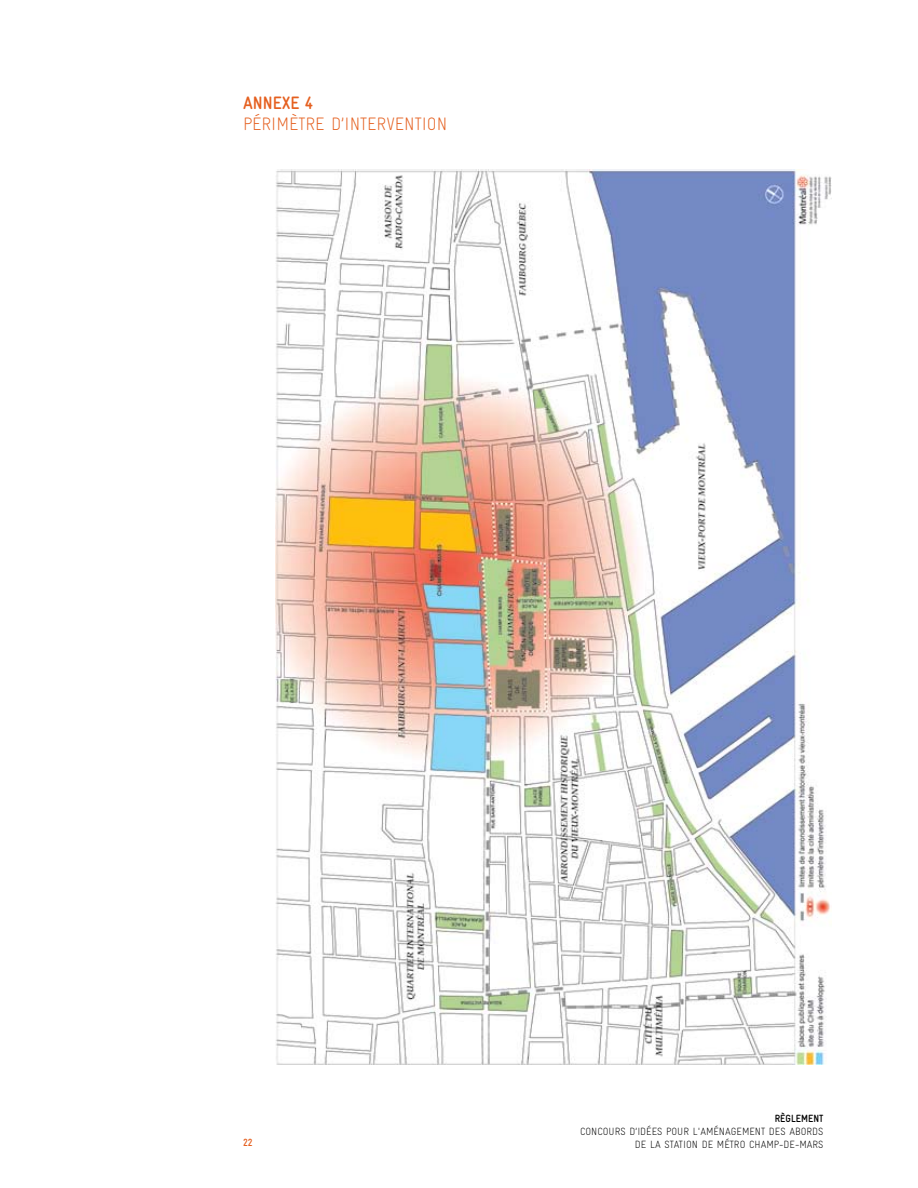
<style>
.page{position:relative;width:918px;height:1188px;background:#fff}
.page>*{position:absolute;margin:0;border:0;box-sizing:border-box;transform-origin:0 0}
.t1{font:300 condensed 18px "Gravur";color:#e56020}
.t2{font:700 condensed 18px "Gravur";color:#e56020}
.t3{font:300 condensed 10.5px/12.6px "Gravur";color:#000;text-align:right}
.t4{font:700 condensed 10.5px "Gravur";color:#000}
.t5{font:700 condensed 10.5px "Gravur";color:#e56020}
</style>
<div class="page">
<img style="left:276px;top:170px;width:556px;height:894px">
<h1 class="t2" style="left:243px;top:92px;width:20px">ANNEXE</h1>
<h1 class="t2" style="left:305px;top:92px;width:10px">4</h1>
<h1 class="t1" style="left:243px;top:113px;width:206px">PÉRIMÈTRE D’INTERVENTION</h1>
<p class="t5" style="left:243px;top:1137px;width:11px">22</p>
<p class="t4" style="left:775px;top:1113px;width:50px">RÈGLEMENT</p>
<p class="t3" style="left:580px;top:1125px;width:245px">CONCOURS D’IDÉES POUR L'AMÉNAGEMENT DES ABORDS<br>DE LA STATION DE MÉTRO CHAMP-DE-MARS</p>
</div>
